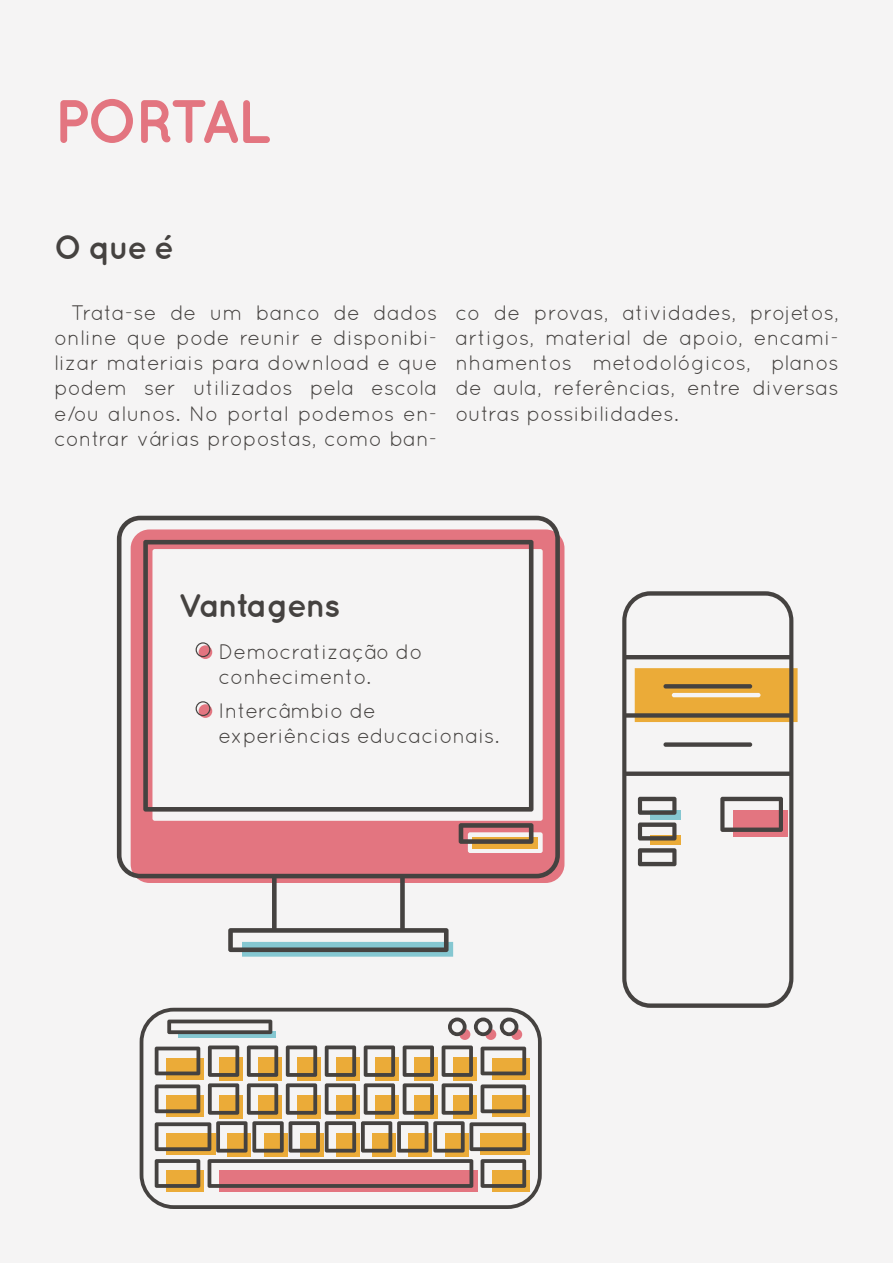
<style>
.page{position:relative;width:893px;height:1263px;background:#f5f4f4}
.page>*{position:absolute;margin:0;border:0;box-sizing:border-box;transform-origin:0 0}
.t1{font:700 61.2px "Quicksand";letter-spacing:-.05em;color:#e37580}
.t2{font:700 33px "Quicksand";letter-spacing:-.05em;color:#454240}
.t3{font:21px/25.2px "Quicksand";color:#454240}
</style>
<div class="page">
<svg style="left:793px;top:668px;width:5px;height:54px"></svg>
<svg style="left:622px;top:591px;width:171px;height:417px"></svg>
<svg style="left:140px;top:1008px;width:402px;height:201px"></svg>
<svg style="left:242px;top:952px;width:211px;height:5px"></svg>
<svg style="left:117px;top:516px;width:443px;height:436px"></svg>
<h1 class="t1" style="left:54px;top:85px;width:219px">PORTAL</h1>
<h2 class="t2" style="left:54px;top:227px;width:122px">O que é</h2>
<p class="t3" style="left:54px;top:300px;width:385px;text-align:justify;text-indent:17px">Trata-se de um banco de dados online que pode reunir e disponibi&shy;lizar materiais para download e que podem ser utilizados pela escola e/ou alunos. No portal podemos en&shy;contrar várias propostas, como ban-</p>
<p class="t3" style="left:455px;top:300px;width:385px;text-align:justify">co de provas, atividades, projetos, artigos, material de apoio, encami&shy;nhamentos metodológicos, planos de aula, referências, entre diversas outras possibilidades.</p>
<h2 class="t2" style="left:179px;top:585px;width:163px">Vantagens</h2>
<p class="t3" style="left:219px;top:639px;width:206px">Democratização do conhecimento.</p>
<p class="t3" style="left:219px;top:698px;width:282px">Intercâmbio de experiências educacionais.</p>
</div>
